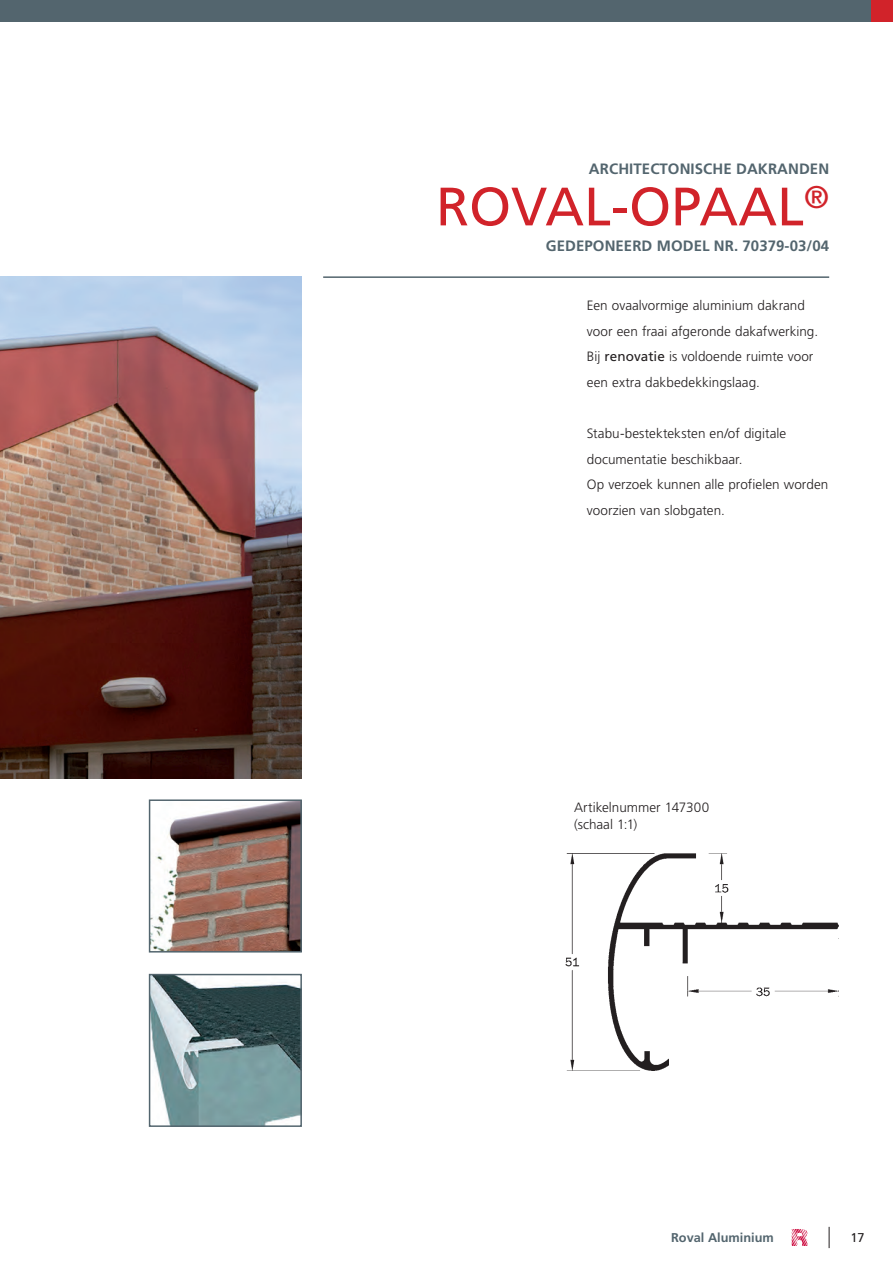
<style>
.page{position:relative;width:893px;height:1263px;background:#fff}
.page>*{position:absolute;margin:0;border:0;box-sizing:border-box;transform-origin:0 0}
.t1{font:54px "Frutiger LT Std";color:#d1232a}
.t2{font:700 15px "Frutiger LT Std";letter-spacing:.005em;color:#53656e}
.t3{font:300 13.5px/25.5px "Frutiger LT Std";color:#231f20}
.t4{font:700 12.75px "Frutiger LT Std";color:#53656e}
.t5{font:12.75px "Frutiger LT Std";color:#231f20}
.s1{font-weight:400}
</style>
<div class="page">
<div style="left:0;top:0;width:872px;height:21px;background:#53656e"></div>
<div style="left:872px;top:0;width:21px;height:21px;background:#d1232a"></div>
<svg style="left:792px;top:1229px;width:16px;height:17px"></svg>
<svg style="left:829px;top:1227px;width:1px;height:21px"></svg>
<img style="left:0;top:276px;width:302px;height:502px">
<img style="left:566px;top:853px;width:273px;height:218px">
<div style="left:669px;top:1033px;width:113px;height:34px;background:#fff"></div>
<img style="left:152px;top:802px;width:147px;height:147px">
<div style="left:149px;top:799px;width:153px;height:153px;border:2px solid #53656e"></div>
<img style="left:152px;top:977px;width:147px;height:147px">
<div style="left:149px;top:974px;width:153px;height:153px;border:2px solid #53656e"></div>
<hr style="left:323px;top:276px;width:506px;height:2px;background:#53656e">
<p class="t2" style="left:589px;top:160px;width:242px">ARCHITECTONISCHE DAKRANDEN</p>
<h1 class="t1" style="left:436px;top:175px;width:395px">ROVAL-OPAAL<sup>®</sup></h1>
<p class="t2" style="left:546px;top:237px;width:285px">GEDEPONEERD MODEL NR. 70379-03/04</p>
<p class="t3" style="left:587px;top:293px;width:233px">Een ovaalvormige aluminium dakrand voor een fraai afgeronde dakafwerking.<br>Bij <span class="s1">renovatie</span> is voldoende ruimte voor een extra dakbedekkingslaag.</p>
<p class="t3" style="left:587px;top:421px;width:243px">Stabu-bestekteksten en/of digitale documentatie beschikbaar.<br>Op verzoek kunnen alle profielen worden voorzien van slobgaten.</p>
<p class="t3" style="left:574px;top:799px;width:137px;line-height:17px">Artikelnummer 147300 (schaal 1:1)</p>
<p class="t4" style="left:671px;top:1230px;width:104px">Roval Aluminium</p>
<p class="t5" style="left:850px;top:1230px;width:16px">17</p>
</div>
